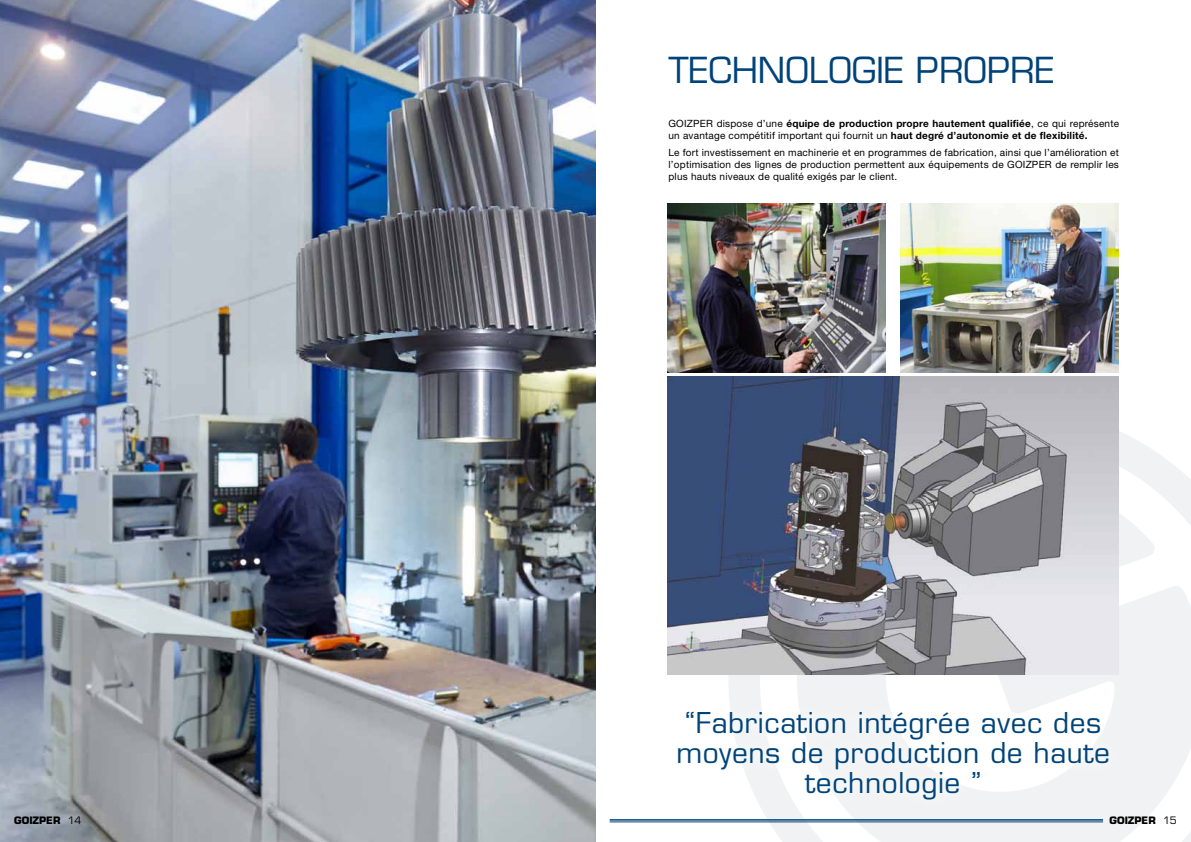
<style>
.page{position:relative;width:1191px;height:842px;background:#fff}
.page>*{position:absolute;margin:0;border:0;box-sizing:border-box;transform-origin:0 0}
.t1{font:35px "Eurostile LT Std";color:#004379}
.t2{font:28px/30px "Eurostile LT Std";letter-spacing:.02em;color:#004379;text-align:center}
.t3{font:10px/12px "Helvetica Neue LT Std";letter-spacing:.02em;color:#000;text-align:justify}
.t4{font:700 10px/12px "Helvetica Neue LT Std";letter-spacing:.02em;color:#000}
.t5{font:700 10px "Eurostile LT Std";color:#000}
.s1{font-weight:400}
</style>
<div class="page">
<svg style="left:693px;top:369px;width:498px;height:473px;fill:#f1f2f3"></svg>
<div style="left:665px;top:699px;width:456px;height:113px;background:#fff;opacity:.75"></div>
<img style="left:0;top:0;width:595px;height:842px">
<img style="left:900px;top:204px;width:218px;height:168px">
<img style="left:667px;top:376px;width:451px;height:299px">
<img style="left:667px;top:204px;width:218px;height:168px">
<hr style="left:609px;top:822px;width:494px;height:1px;background:#004379">
<hr style="left:609px;top:819px;width:494px;height:2px;background:#004379">
<h1 class="t1" style="left:668px;top:49px;width:387px">TECHNOLOGIE PROPRE</h1>
<p class="t3" style="left:668px;top:117px;width:15px">GOIZP</p>
<p class="t4" style="left:668px;top:117px;width:452px;text-indent:31px"><span class="s1">ER dispose d’une</span> équipe de production propre hautement qualifiée<span class="s1">, ce qui représente un avantage compétitif important qui fournit un</span> haut degré d’autonomie et de flexibilité.</p>
<p class="t3" style="left:668px;top:147px;width:452px">Le fort investissement en machinerie et en programmes de fabrication, ainsi que l’amélioration et l’optimisation des lignes de production permettent aux équipements de Goizper de remplir les plus hauts niveaux de qualité exigés par le client.</p>
<h2 class="t2" style="left:676px;top:708px;width:435px">“Fabrication intégrée avec des moyens de production de haute technologie ”</h2>
<p class="t5" style="left:14px;top:814px;width:69px">GOIZPER <span class="s1">14</span></p>
<p class="t5" style="left:1109px;top:814px;width:69px">GOIZPER <span class="s1">15</span></p>
</div>
